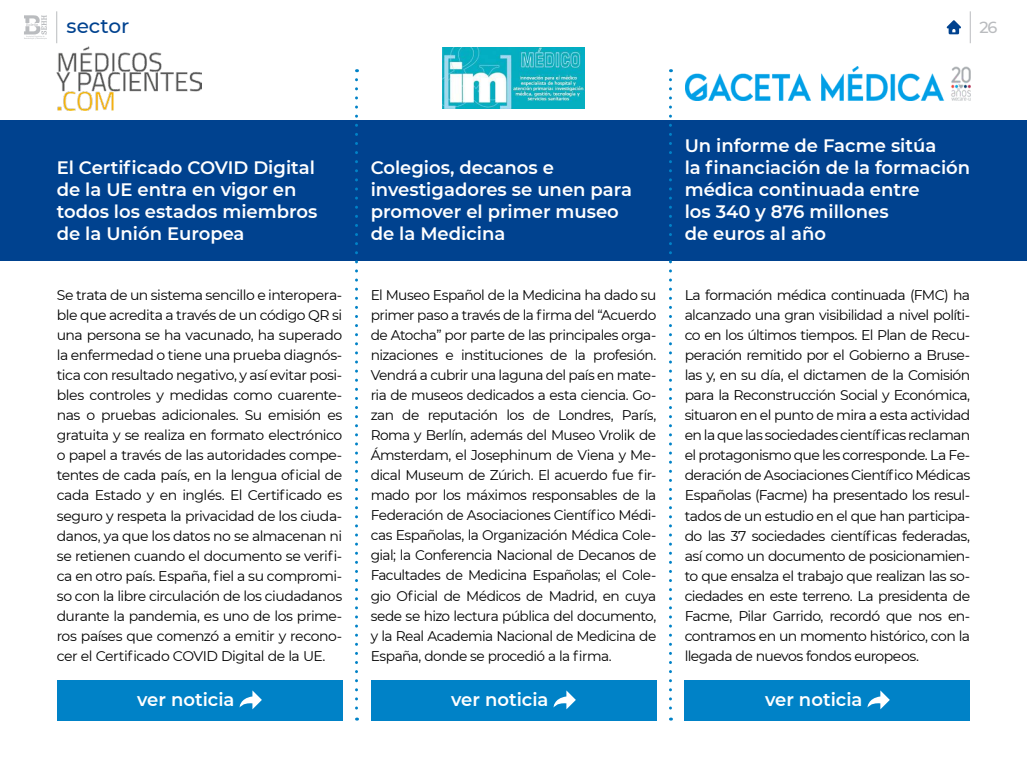
<style>
.page{position:relative;width:1027px;height:766px;background:#fff}
.page>*{position:absolute;margin:0;border:0;box-sizing:border-box;transform-origin:0 0}
.t1{font:500 20px "Montserrat";color:#00428f}
.t2{font:600 18px/22px "Montserrat";color:#fff}
.t3{font:500 16px "Montserrat";color:#babcbf}
.t4{font:14px/20px "Montserrat";letter-spacing:-.04em;color:#000;text-align:justify}
</style>
<div class="page">
<div style="left:0;top:120px;width:1026px;height:140px;background:#00428f"></div>
<svg style="left:24px;top:15px;width:23px;height:24px"></svg>
<hr style="left:56px;top:11px;width:1px;height:32px;background:#babcbf">
<hr style="left:969px;top:11px;width:1px;height:32px;background:#babcbf">
<svg style="left:946px;top:20px;width:14px;height:14px"></svg>
<svg style="left:668px;top:80px;width:3px;height:640px"></svg>
<svg style="left:355px;top:80px;width:3px;height:640px"></svg>
<div style="left:57px;top:680px;width:285px;height:40px;background:#0082c7"></div>
<svg style="left:239px;top:690px;width:23px;height:19px"></svg>
<div style="left:370px;top:680px;width:286px;height:40px;background:#0082c7"></div>
<svg style="left:553px;top:690px;width:22px;height:19px"></svg>
<div style="left:684px;top:680px;width:285px;height:40px;background:#0082c7"></div>
<svg style="left:867px;top:690px;width:22px;height:19px"></svg>
<img style="left:685px;top:66px;width:285px;height:34px">
<img style="left:443px;top:48px;width:141px;height:61px">
<img style="left:57px;top:47px;width:144px;height:64px">
<h1 class="t1" style="left:67px;top:12px;width:64px">sector</h1>
<p class="t3" style="left:979px;top:16px;width:19px">26</p>
<p class="t2" style="left:57px;top:156px;width:262px">El Certificado COVID Digital de la UE entra en vigor en todos los estados miembros de la Unión Europea</p>
<p class="t4" style="left:57px;top:285px;width:287px">Se trata de un sistema sencillo e interopera&shy;ble que acredita a través de un código QR si una persona se ha vacunado, ha superado la enfermedad o tiene una prueba diagnós&shy;tica con resultado negativo, y así evitar posi&shy;bles controles y medidas como cuarente&shy;nas o pruebas adicionales. Su emisión es gratuita y se realiza en formato electrónico o papel a través de las autoridades compe&shy;tentes de cada país, en la lengua oficial de cada Estado y en inglés. El Certificado es seguro y respeta la privacidad de los ciuda&shy;danos, ya que los datos no se almacenan ni se retienen cuando el documento se verifi&shy;ca en otro país. España, fiel a su compromi&shy;so con la libre circulación de los ciudadanos durante la pandemia, es uno de los prime&shy;ros países que comenzó a emitir y recono&shy;cer el Certificado COVID Digital de la UE.</p>
<p class="t2" style="left:370px;top:156px;width:263px">Colegios, decanos e investigadores se unen para promover el primer museo de la Medicina</p>
<p class="t4" style="left:370px;top:285px;width:287px">El Museo Español de la Medicina ha dado su primer paso a través de la firma del “Acuerdo de Atocha” por parte de las principales orga&shy;nizaciones e instituciones de la profesión.<br>Vendrá a cubrir una laguna del país en mate&shy;ria de museos dedicados a esta ciencia. Go&shy;zan de reputación los de Londres, París, Roma y Berlín, además del Museo Vrolik de Ámsterdam, el Josephinum de Viena y Me&shy;dical Museum de Zúrich. El acuerdo fue fir&shy;mado por los máximos responsables de la Federación de Asociaciones Científico Médi&shy;cas Españolas, la Organización Médica Cole&shy;gial; la Conferencia Nacional de Decanos de Facultades de Medicina Españolas; el Cole&shy;gio Oficial de Médicos de Madrid, en cuya sede se hizo lectura pública del documento, y la Real Academia Nacional de Medicina de España, donde se procedió a la firma.</p>
<p class="t2" style="left:684px;top:134px;width:287px">Un informe de Facme sitúa<br>la financiación de la formación médica continuada entre<br>los 340 y 876 millones<br>de euros al año</p>
<p class="t4" style="left:684px;top:285px;width:287px">La formación médica continuada (FMC) ha alcanzado una gran visibilidad a nivel políti&shy;co en los últimos tiempos. El Plan de Recu&shy;peración remitido por el Gobierno a Bruse&shy;las y, en su día, el dictamen de la Comisión para la Reconstrucción Social y Económica, situaron en el punto de mira a esta actividad en la que las sociedades científicas reclaman el protagonismo que les corresponde. La Fe&shy;deración de Asociaciones Científico Médicas Españolas (Facme) ha presentado los resul&shy;tados de un estudio en el que han participa&shy;do las 37 sociedades científicas federadas, así como un documento de posicionamien&shy;to que ensalza el trabajo que realizan las so&shy;ciedades en este terreno. La presidenta de Facme, Pilar Garrido, recordó que nos en&shy;contramos en un momento histórico, con la llegada de nuevos fondos europeos.</p>
<p class="t2" style="left:137px;top:688px;width:99px">ver noticia</p>
<p class="t2" style="left:451px;top:688px;width:99px">ver noticia</p>
<p class="t2" style="left:764px;top:688px;width:99px">ver noticia</p>
</div>
